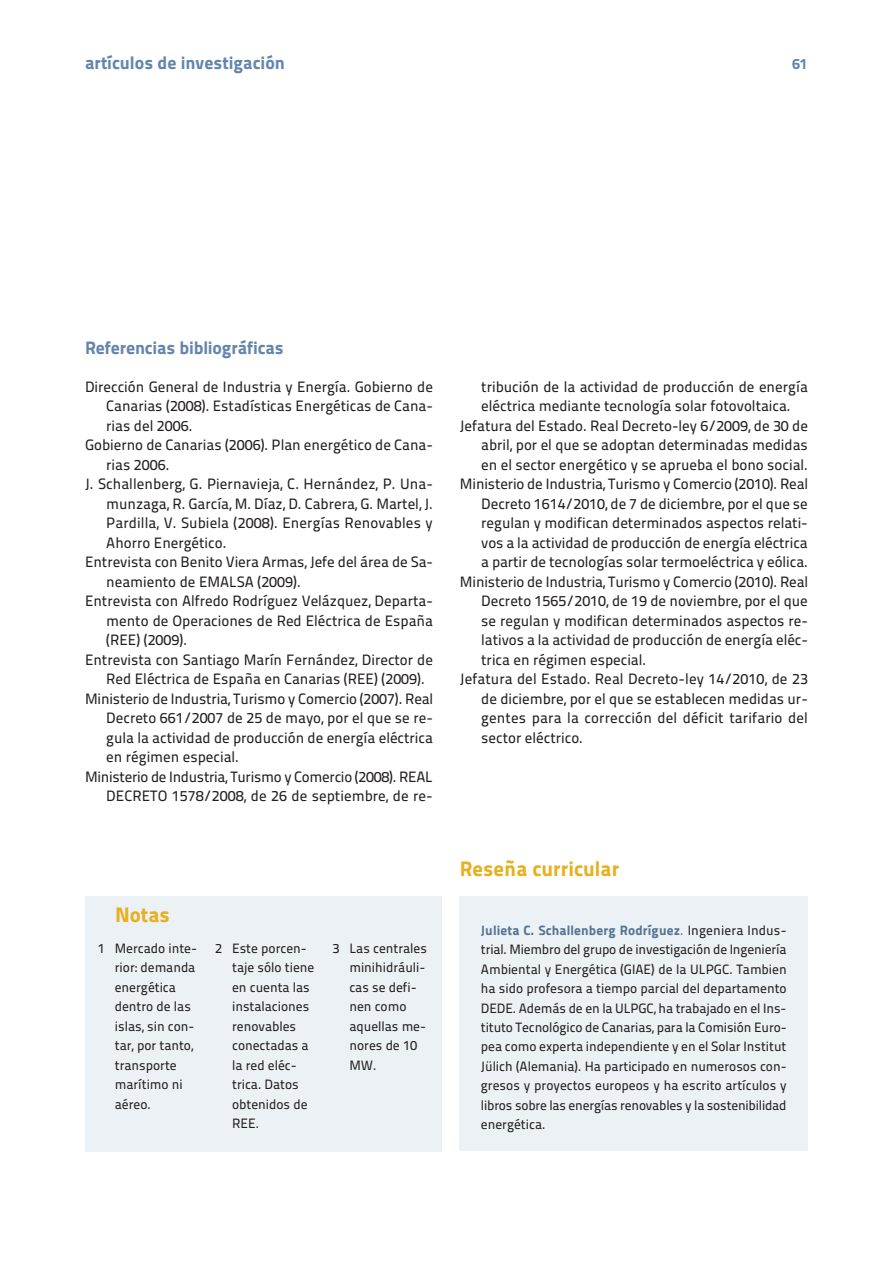
<style>
.page{position:relative;width:893px;height:1263px;background:#fff}
.page>*{position:absolute;margin:0;border:0;box-sizing:border-box;transform-origin:0 0}
.t1{font:21px "Titillium Maps 26 L 999 wt";color:#e6b01e}
.t2{font:18px "Titillium Maps 26 L 999 wt";letter-spacing:-.01em;color:#6386ae}
.t3{font:15px "Titillium Maps 26 L 500 wt";color:#231f20}
.t4{font:15px "Titillium Maps 26 L 999 wt";color:#6386ae}
.t5{font:13.5px/19.5px "Titillium Maps 26 L 500 wt";color:#231f20}
.s1{font-family:"Titillium Maps 26 L 999 wt";color:#567592}
.s2{color:#567592}
</style>
<div class="page">
<div style="left:460px;top:897px;width:348px;height:254px;background:#ecf1f5"></div>
<div style="left:85px;top:896px;width:357px;height:255px;background:#ecf1f5"></div>
<p class="t2" style="left:85px;top:56px;width:201px">artículos de investigación</p>
<p class="t4" style="left:792px;top:58px;width:17px">61</p>
<p class="t2" style="left:85px;top:341px;width:200px">Referencias bibliográficas</p>
<p class="t3" style="left:85px;top:381px;width:349px">Dirección General de Industria y Energía. Gobierno de</p>
<p class="t3" style="left:106px;top:401px;width:328px">Canarias (2008). Estadísticas Energéticas de Cana-</p>
<p class="t3" style="left:106px;top:420px;width:88px">rias del 2006.</p>
<p class="t3" style="left:85px;top:440px;width:349px">Gobierno de Canarias (2006). Plan energético de Cana-</p>
<p class="t3" style="left:106px;top:459px;width:65px">rias 2006.</p>
<p class="t3" style="left:85px;top:479px;width:349px">J. Schallenberg, G. Piernavieja, C. Hernández, P. Una-</p>
<p class="t3" style="left:106px;top:498px;width:328px">munzaga, R. García, M. Díaz, D. Cabrera, G. Mar tel, J.</p>
<p class="t3" style="left:106px;top:518px;width:328px">Pardilla, V. Subiela (2008). Energías Renovables y</p>
<p class="t3" style="left:106px;top:537px;width:122px">Ahorro Energético.</p>
<p class="t3" style="left:85px;top:557px;width:350px">Entrevista con Benito Viera Armas, Jefe del área de Sa-</p>
<p class="t3" style="left:106px;top:576px;width:196px">neamiento de EMALSA (2009).</p>
<p class="t3" style="left:85px;top:596px;width:349px">Entrevista con Alfredo Rodríguez Ve lázquez, Departa-</p>
<p class="t3" style="left:106px;top:615px;width:328px">mento de Operaciones de Red Eléctrica de Es pa ña</p>
<p class="t3" style="left:106px;top:635px;width:82px">(REE) (2009).</p>
<p class="t3" style="left:85px;top:654px;width:349px">Entrevista con Santiago Marín Fernández, Director de</p>
<p class="t3" style="left:106px;top:674px;width:320px">Red Eléctri ca de España en Canarias (REE) (2009).</p>
<p class="t3" style="left:85px;top:693px;width:350px">Ministerio de Industria, Turismo y Comercio (2007). Real</p>
<p class="t3" style="left:106px;top:713px;width:328px">Decreto 661/2007 de 25 de mayo, por el que se re-</p>
<p class="t3" style="left:106px;top:732px;width:328px">gula la actividad de producción de energía eléctrica</p>
<p class="t3" style="left:106px;top:752px;width:134px">en régimen especial.</p>
<p class="t3" style="left:85px;top:771px;width:349px">Ministerio de Industria, Turismo y Comercio (2008). REAL</p>
<p class="t3" style="left:106px;top:791px;width:328px">DECRE TO 1578/2008, de 26 de septiembre, de re-</p>
<p class="t1" style="left:115px;top:908px;width:56px">Notas</p>
<p class="t5" style="left:115px;top:940px;width:84px;text-indent:-17px">1 Mercado inte&shy;rior: demanda energética dentro de las islas, sin con&shy;tar, por tanto, transporte marítimo ni aéreo.</p>
<p class="t5" style="left:232px;top:940px;width:84px;text-indent:-17px">2 Este porcen&shy;taje sólo tiene en cuenta las instalaciones renovables conectadas a la red eléc&shy;trica. Datos obtenidos de<br>REE.</p>
<p class="t5" style="left:349px;top:940px;width:79px;text-indent:-17px">3 Las centrales minihidráuli&shy;cas se defi&shy;nen como aquellas me&shy;nores de 10<br>MW.</p>
<p class="t3" style="left:481px;top:381px;width:328px">tribución de la actividad de producción de energía</p>
<p class="t3" style="left:481px;top:401px;width:311px">eléctrica mediante tecnología solar fotovoltaica.</p>
<p class="t3" style="left:460px;top:420px;width:349px">Jefatura del Estado. Real Decreto-ley 6/2009, de 30 de</p>
<p class="t3" style="left:481px;top:440px;width:328px">abril, por el que se adoptan determinadas medidas</p>
<p class="t3" style="left:481px;top:459px;width:328px">en el sector energético y se aprueba el bono social.</p>
<p class="t3" style="left:460px;top:479px;width:350px">Ministerio de Industria, Turismo y Comercio (2010). Real</p>
<p class="t3" style="left:481px;top:498px;width:328px">Decreto 1614/2010, de 7 de diciembre, por el que se</p>
<p class="t3" style="left:481px;top:518px;width:328px">regulan y modifican determinados aspectos relati-</p>
<p class="t3" style="left:481px;top:537px;width:328px">vos a la actividad de producción de energía eléctrica</p>
<p class="t3" style="left:481px;top:557px;width:328px">a partir de tecnologías solar termoeléctri ca y eólica.</p>
<p class="t3" style="left:460px;top:576px;width:350px">Ministerio de Industria, Turismo y Comercio (2010). Real</p>
<p class="t3" style="left:481px;top:596px;width:328px">Decreto 1565/2010, de 19 de noviembre, por el que</p>
<p class="t3" style="left:481px;top:615px;width:328px">se regulan y modifican determinados aspectos re-</p>
<p class="t3" style="left:481px;top:635px;width:328px">lativos a la actividad de producción de energía eléc-</p>
<p class="t3" style="left:481px;top:654px;width:166px">trica en régimen especial.</p>
<p class="t3" style="left:460px;top:674px;width:349px">Jefatura del Estado. Real Decreto-ley 14/2010, de 23</p>
<p class="t3" style="left:481px;top:693px;width:328px">de diciembre, por el que se establecen medidas ur-</p>
<p class="t3" style="left:481px;top:713px;width:328px">gentes para la corrección del déficit tarifario del</p>
<p class="t3" style="left:481px;top:732px;width:103px">sector eléctrico.</p>
<p class="t1" style="left:460px;top:862px;width:161px">Reseña curricular</p>
<p class="t5" style="left:481px;top:921px;width:307px;text-align:justify"><span class="s1">Julieta C. Schallenberg Rodríguez</span><span class="s2">.</span> Ingeniera Indus&shy;trial. Miembro del grupo de investigación de Ingeniería Ambiental y Energética (GIAE) de la ULPGC. Tambien ha sido profesora a tiempo parcial del departamento DEDE. Además de en la ULPGC, ha trabajado en el Ins&shy;tituto Tecnológico de Canarias, para la Comisión Euro - pea como experta independiente y en el Solar Institut Jülich (Alemania). Ha participado en numerosos con&shy;gresos y proyectos europeos y ha escrito artículos y libros sobre las energías renovables y la sostenibilidad energética.</p>
</div>
